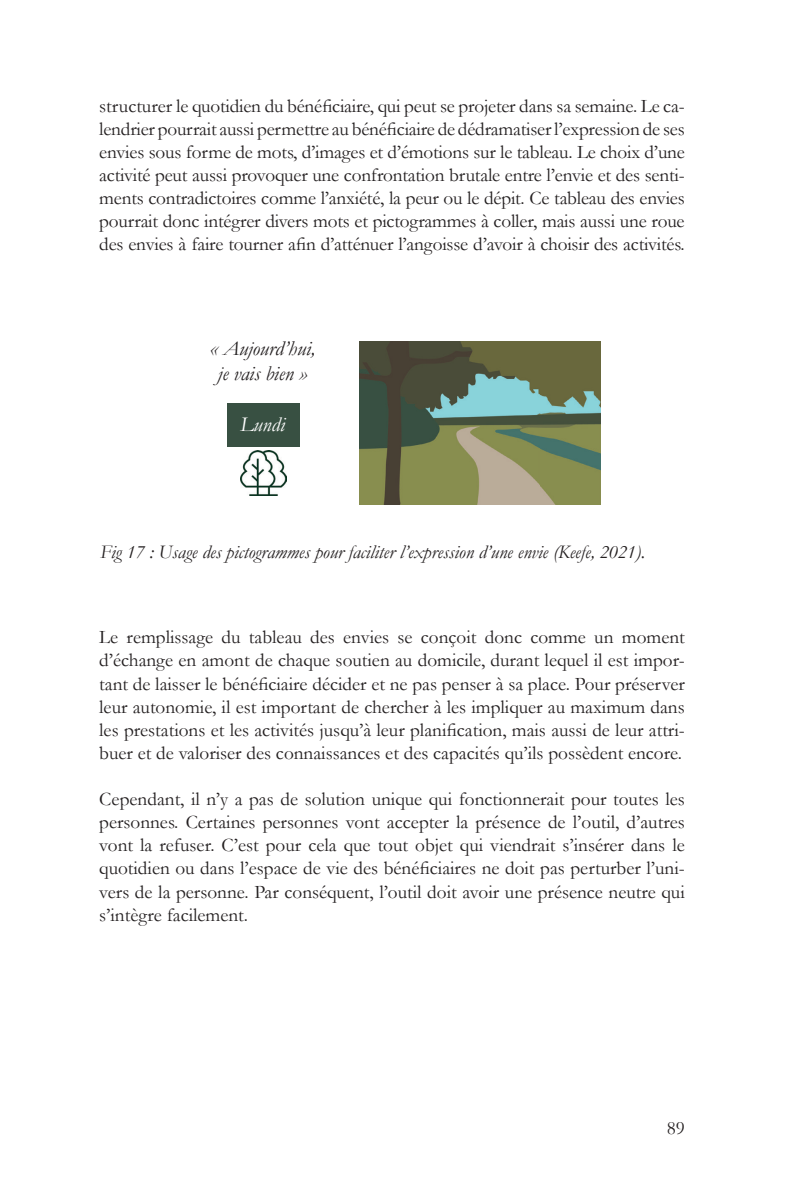
<style>
.page{position:relative;width:794px;height:1191px;background:#fff}
.page>*{position:absolute;margin:0;border:0;box-sizing:border-box;transform-origin:0 0}
.t1{font:italic 21px/25.2px "Garamond";color:#231f20;text-align:center}
.t2{font:italic 21px "Garamond";color:#fff}
.t3{font:19.25px/23.1px "Garamond";color:#231f20;text-align:justify}
.t4{font:italic 19.25px "Garamond";color:#231f20}
</style>
<div class="page">
<img style="left:359px;top:341px;width:242px;height:164px">
<div style="left:227px;top:403px;width:73px;height:43px;background:#385042"></div>
<img style="left:241px;top:451px;width:45px;height:44px">
<p class="t3" style="left:99px;top:94px;width:587px">structurer le quotidien du bénéficiaire, qui peut se projeter dans sa semaine. Le ca&shy;lendrier pourrait aussi permettre au bénéficiaire de dédramatiser l’expression de ses envies sous forme de mots, d’images et d’émotions sur le tableau. Le choix d’une activité peut aussi provoquer une confrontation brutale entre l’envie et des senti&shy;ments contradictoires comme l’anxiété, la peur ou le dépit. Ce tableau des envies pourrait donc intégrer divers mots et pictogrammes à coller, mais aussi une roue des envies à faire tourner afin d’atténuer l’angoisse d’avoir à choisir des activités.</p>
<p class="t1" style="left:210px;top:335px;width:107px">« Aujourd’hui, je vais bien »</p>
<p class="t2" style="left:240px;top:410px;width:46px">Lundi</p>
<p class="t4" style="left:100px;top:539px;width:546px">Fig 17 : Usage des pictogrammes pour faciliter l’expression d’une envie (Keefe, 2021).</p>
<p class="t3" style="left:99px;top:625px;width:587px">Le remplissage du tableau des envies se conçoit donc comme un moment d’échange en amont de chaque soutien au domicile, durant lequel il est impor&shy;tant de laisser le bénéficiaire décider et ne pas penser à sa place. Pour préserver leur autonomie, il est important de chercher à les impliquer au maximum dans les prestations et les activités jusqu’à leur planification, mais aussi de leur attri&shy;buer et de valoriser des connaissances et des capacités qu’ils possèdent encore.</p>
<p class="t3" style="left:99px;top:787px;width:587px">Cependant, il n’y a pas de solution unique qui fonctionnerait pour toutes les personnes. Certaines personnes vont accepter la présence de l’outil, d’autres vont la refuser. C’est pour cela que tout objet qui viendrait s’insérer dans le quotidien ou dans l’espace de vie des bénéficiaires ne doit pas perturber l’uni&shy;vers de la personne. Par conséquent, l’outil doit avoir une présence neutre qui s’intègre facilement.</p>
<p class="t3" style="left:667px;top:1116px;width:20px">89</p>
</div>
